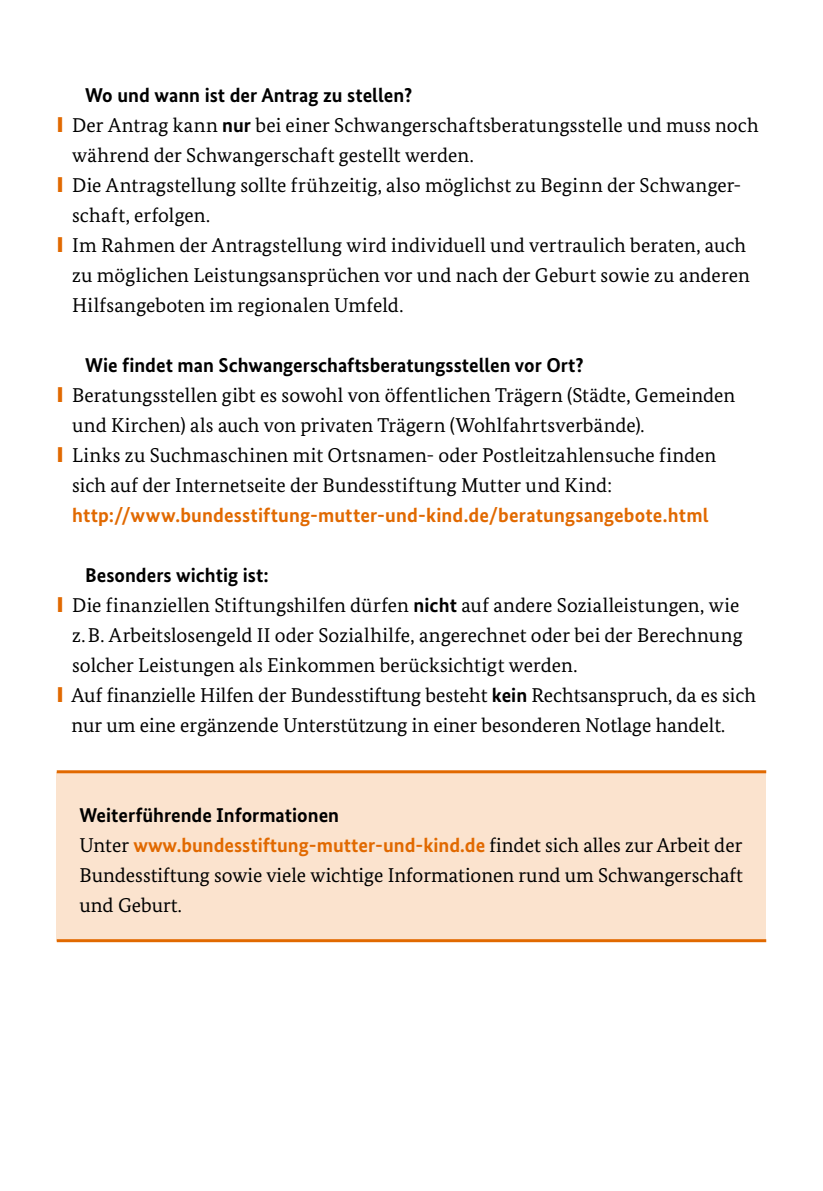
<style>
.page{position:relative;width:823px;height:1191px;background:#fff}
.page>*{position:absolute;margin:0;border:0;box-sizing:border-box;transform-origin:0 0}
.t1{font:20px/30px "Bundes Serif";letter-spacing:.005em;color:#000}
.t2{font:700 20px/30px "Bundes Sans";color:#e16900}
.t3{font:700 20px "Bundes Sans";color:#000}
.s1{font-family:"Myriad Pro";font-weight:900;font-size:22px;color:#e16900}
.s2{font-family:"Bundes Sans";font-weight:700}
.s3{color:#000}
.s4{font-family:"Bundes Serif";font-weight:400;color:#000}
</style>
<div class="page">
<div style="left:57px;top:772px;width:708px;height:168px;background:#fbe3ce"></div>
<hr style="left:57px;top:770px;width:708px;height:3px;background:#e16900">
<hr style="left:57px;top:939px;width:708px;height:3px;background:#e16900">
<p class="t3" style="left:85px;top:83px;width:328px">Wo und wann ist der Antrag zu stellen?</p>
<p class="t1" style="left:57px;top:110px;width:703px"><span class="s1">I</span> Der Antrag kann <span class="s2">nur</span> bei einer Schwangerschaftsberatungsstelle und muss noch</p>
<p class="t1" style="left:72px;top:140px;width:403px">während der Schwangerschaft gestellt werden.</p>
<p class="t1" style="left:57px;top:170px;width:685px"><span class="s1">I</span> Die Antragstellung sollte frühzeitig, also möglichst zu Beginn der Schwanger-</p>
<p class="t1" style="left:72px;top:200px;width:139px">schaft, erfolgen.</p>
<p class="t1" style="left:57px;top:230px;width:690px"><span class="s1">I</span> Im Rahmen der Antragstellung wird individuell und vertraulich beraten, auch</p>
<p class="t1" style="left:72px;top:260px;width:678px">zu möglichen Leistungsansprüchen vor und nach der Geburt sowie zu anderen</p>
<p class="t1" style="left:72px;top:290px;width:332px">Hilfsangeboten im regionalen Umfeld.</p>
<p class="t3" style="left:85px;top:353px;width:500px">Wie findet man Schwangerschaftsberatungsstellen vor Ort?</p>
<p class="t1" style="left:57px;top:380px;width:679px"><span class="s1">I</span> Beratungsstellen gibt es sowohl von öffentlichen Trägern (Städte, Gemeinden</p>
<p class="t1" style="left:72px;top:410px;width:573px">und Kirchen) als auch von privaten Trägern (Wohlfahrtsverbände).</p>
<p class="t1" style="left:57px;top:440px;width:660px"><span class="s1">I</span> Links zu Suchmaschinen mit Ortsnamen- oder Postleitzahlensuche finden</p>
<p class="t1" style="left:72px;top:470px;width:541px">sich auf der Internetseite der Bundesstiftung Mutter und Kind:</p>
<p class="t2" style="left:72px;top:500px;width:637px">http://www.bundesstiftung-mutter-und-kind.de/beratungsangebote.html</p>
<p class="t3" style="left:85px;top:563px;width:185px">Besonders wichtig ist:</p>
<p class="t1" style="left:57px;top:590px;width:683px"><span class="s1">I</span> Die finanziellen Stiftungshilfen dürfen <span class="s2">nicht</span> auf andere Sozialleistungen, wie</p>
<p class="t1" style="left:72px;top:620px;width:671px">z.B. Arbeitslosengeld II oder Sozialhilfe, angerechnet oder bei der Berechnung</p>
<p class="t1" style="left:72px;top:650px;width:506px">solcher Leistungen als Einkommen berücksichtigt werden.</p>
<p class="t1" style="left:57px;top:680px;width:700px"><span class="s1">I</span> Auf finanzielle Hilfen der Bundesstiftung besteht <span class="s2">kein</span> Rechtsanspruch, da es sich</p>
<p class="t1" style="left:71px;top:710px;width:655px">nur um eine ergänzende Unterstützung in einer besonderen Notlage handelt.</p>
<p class="t2" style="left:79px;top:800px;width:664px"><span class="s3">Weiterführende Informationen<br></span><span class="s4">Unter</span> www.bundesstiftung-mutter-und-kind.de <span class="s4">findet sich alles zur Arbeit der</span></p>
<p class="t1" style="left:79px;top:860px;width:664px">Bundesstiftung sowie viele wichtige Informationen rund um Schwangerschaft und Geburt.</p>
</div>
